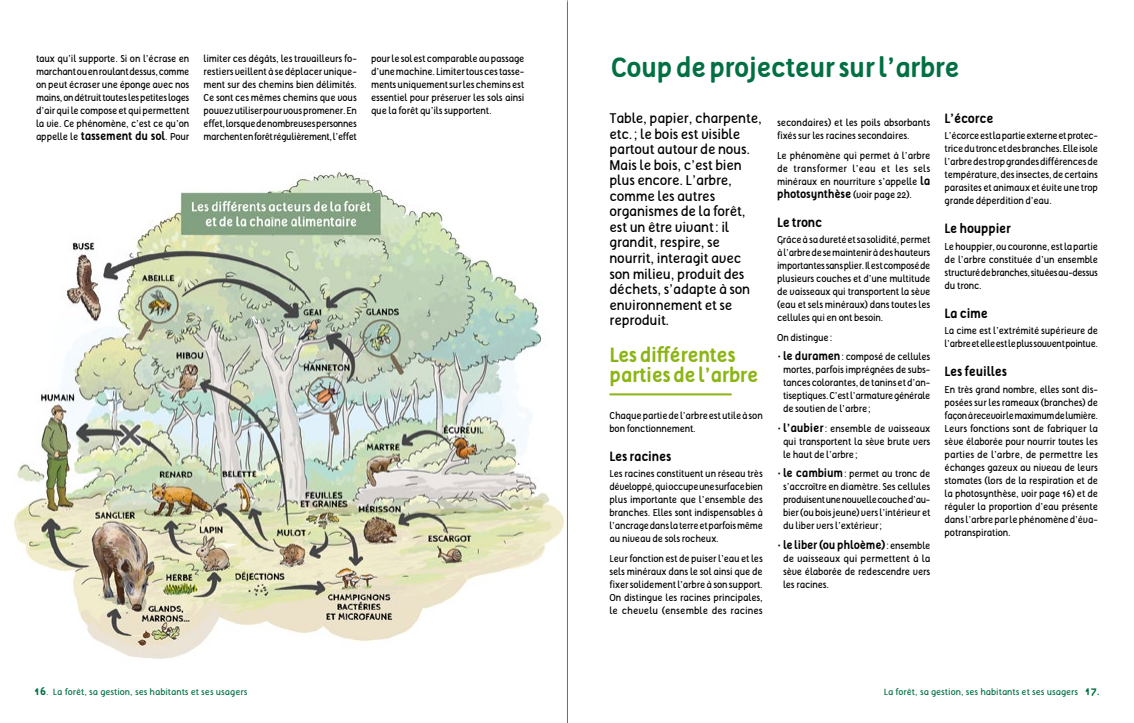
<style>
.page{position:relative;width:1134px;height:723px;background:#fff}
.page>*{position:absolute;margin:0;border:0;box-sizing:border-box;transform-origin:0 0}
.t1{font:700 27px "Tellural";letter-spacing:-.025em;color:#007042;scale:.96 1}
.t2{font:700 20px/20px "Tellural";letter-spacing:-.025em;color:#8bb513;scale:.96 1}
.t3{font:14px/15.5px "Tellural";letter-spacing:-.015em;color:#000}
.t4{font:700 13px "Tellural";letter-spacing:-.015em;color:#000;scale:.93 1}
.t5{font:700 11.5px "Tellural";letter-spacing:-.015em;color:#000;scale:.93 1}
.t6{font:10px/13px "Tellural";letter-spacing:-.015em;color:#000;text-align:justify;scale:.93 1}
.t7{font:10px/13px "Tellural";letter-spacing:-.015em;color:#000;text-align:justify;scale:.92 1}
.t8{font:10px/13px "Tellural";letter-spacing:-.015em;color:#000;text-align:justify;scale:.94 1}
.t9{font:10px/13px "Tellural";letter-spacing:-.035em;color:#000;scale:.93 1}
.t10{font:10px/13px "Tellural";letter-spacing:-.015em;color:#000;text-align:justify;scale:.96 1}
.t11{font:10px/13px "Tellural";letter-spacing:-.015em;color:#000;scale:.95 1}
.t12{font:9px "Tellural";color:#007042}
.s1{font-weight:700;font-size:11.5px}
.s2{font-weight:400;font-size:10px}
.s3{font-weight:700;font-size:11px}
.s4{font-weight:700;font-size:10px}
</style>
<div class="page">
<img style="left:13px;top:172px;width:551px;height:487px">
<hr style="left:609px;top:393px;width:123px;height:2px;background:#8bb513">
<hr style="left:567px;top:0;width:1px;height:723px;background:#a7a8aa">
<p class="t6" style="left:36px;top:52px;width:166px">taux qu’il supporte. Si on l’écrase en marchant ou en roulant dessus, comme on peut écraser une éponge avec nos mains, on détruit toutes les petites loges d’air qui le compose et qui permettent la vie. Ce phénomène, c’est ce qu’on appelle le <span class="s1">tassement du sol</span>. Pour</p>
<p class="t6" style="left:204px;top:52px;width:166px">limiter ces dégâts, les travailleurs fo&shy;restiers veillent à se déplacer unique&shy;ment sur des chemins bien délimités.<br>Ce sont ces mêmes chemins que vous pouvez utiliser pour vous promener. En effet, lorsque de nombreuses personnes marchent en forêt régulièrement, l’effet</p>
<p class="t6" style="left:371px;top:52px;width:166px">pour le sol est comparable au passage d’une machine. Limiter tous ces tasse&shy;ments uniquement sur les chemins est essentiel pour préserver les sols ainsi que la forêt qu’ils supportent.</p>
<h1 class="t1" style="left:611px;top:52px;width:364px">Coup de projecteur sur l’arbre</h1>
<p class="t3" style="left:609px;top:111px;width:154px">Table, papier, charpente, etc.; le bois est visible partout autour de nous.<br>Mais le bois, c’est bien plus encore. L’arbre, comme les autres organismes de la forêt, est un être vivant: il grandit, respire, se nourrit, interagit avec son milieu, produit des déchets, s’adapte à son environnement et se reproduit.</p>
<h2 class="t2" style="left:609px;top:345px;width:157px">Les différentes parties de l’arbre</h2>
<p class="t6" style="left:609px;top:409px;width:166px">Chaque partie de l’arbre est utile à son bon fonctionnement.</p>
<h3 class="t4" style="left:609px;top:449px;width:68px">Les racines</h3>
<p class="t6" style="left:609px;top:467px;width:166px">Les racines constituent un réseau très développé, qui occupe une surface bien plus importante que l’ensemble des branches. Elles sont indispensables à l’ancrage dans la terre et parfois même au niveau de sols rocheux.</p>
<p class="t6" style="left:609px;top:552px;width:166px">Leur fonction est de puiser l’eau et les sels minéraux dans le sol ainsi que de fixer solidement l’arbre à son support.<br>On distingue les racines principales, le chevelu (ensemble des racines</p>
<h3 class="t4" style="left:945px;top:111px;width:54px">L’écorce</h3>
<p class="t7" style="left:945px;top:129px;width:168px">L’écorce est la partie externe et protec&shy;trice du tronc et des branches. Elle isole l’arbre des trop grandes différences de température, des insectes, de certains parasites et animaux et évite une trop grande déperdition d’eau.</p>
<h3 class="t4" style="left:945px;top:221px;width:73px">Le houppier</h3>
<p class="t6" style="left:945px;top:240px;width:166px">Le houppier, ou couronne, est la partie de l’arbre constituée d’un ensemble structuré de branches, situées au-dessus du tronc.</p>
<h3 class="t4" style="left:945px;top:306px;width:48px">La cime</h3>
<p class="t9" style="left:945px;top:324px;width:166px">La cime est l’extrémité supérieure de l’arbre et elle est le plus souvent pointue.</p>
<h3 class="t4" style="left:945px;top:364px;width:69px">Les feuilles</h3>
<p class="t6" style="left:945px;top:383px;width:166px">En très grand nombre, elles sont dis&shy;posées sur les rameaux (branches) de façon à recevoir le maximum de lumière.<br>Leurs fonctions sont de fabriquer la sève élaborée pour nourrir toutes les parties de l’arbre, de permettre les échanges gazeux au niveau de leurs stomates (lors de la respiration et de la photosynthèse, voir page 16) et de réguler la proportion d’eau présente dans l’arbre par le phénomène d’éva&shy;potranspiration.</p>
<p class="t11" style="left:777px;top:116px;width:163px">secondaires) et les poils absorbants fixés sur les racines secondaires.</p>
<p class="t8" style="left:777px;top:149px;width:165px">Le phénomène qui permet à l’arbre de transformer l’eau et les sels minéraux en nourriture s’appelle <span class="s1">la</span></p>
<p class="t5" style="left:777px;top:187px;width:147px">photosynthèse <span class="s2">(voir page 22).</span></p>
<h3 class="t4" style="left:777px;top:215px;width:50px">Le tronc</h3>
<p class="t6" style="left:777px;top:233px;width:166px">Grâce à sa dureté et sa solidité, permet à l’arbre de se maintenir à des hauteurs importantes sans plier. Il est composé de plusieurs couches et d’une multitude de vaisseaux qui transportent la sève (eau et sels minéraux) dans toutes les cellules qui en ont besoin.</p>
<p class="t6" style="left:777px;top:331px;width:61px">On distingue:</p>
<p class="t6" style="left:783px;top:350px;width:160px;text-indent:-6px">• <span class="s1">le duramen</span>: composé de cellules mortes, parfois imprégnées de subs&shy;tances colorantes, de tanins et d’an&shy;tiseptiques. C’est l’armature générale de soutien de l’arbre;</p>
<p class="t8" style="left:783px;top:422px;width:158px;text-indent:-6px">• <span class="s1">l’aubier</span>: ensemble de vaisseaux qui transportent la sève brute vers le haut de l’arbre;</p>
<p class="t6" style="left:783px;top:467px;width:160px;text-indent:-6px">• <span class="s1">le cambium</span>: permet au tronc de s’accroître en diamètre. Ses cellules produisent une nouvelle couche d’au&shy;bier (ou bois jeune) vers l’intérieur et du liber vers l’extérieur;</p>
<p class="t5" style="left:777px;top:538px;width:166px"><span class="s2">•</span> le liber (ou phloème)<span class="s2">: ensemble</span></p>
<p class="t10" style="left:783px;top:552px;width:155px">de vaisseaux qui permettent à la sève élaborée de redescendre vers les racines.</p>
<p class="t12" style="left:34px;top:686px;width:215px"><span class="s3">16</span>. La forêt, sa gestion, ses habitants et ses usagers</p>
<p class="t12" style="left:884px;top:686px;width:218px">La forêt, sa gestion, ses habitants et ses usagers <span class="s3">17</span><span class="s4">.</span></p>
</div>
